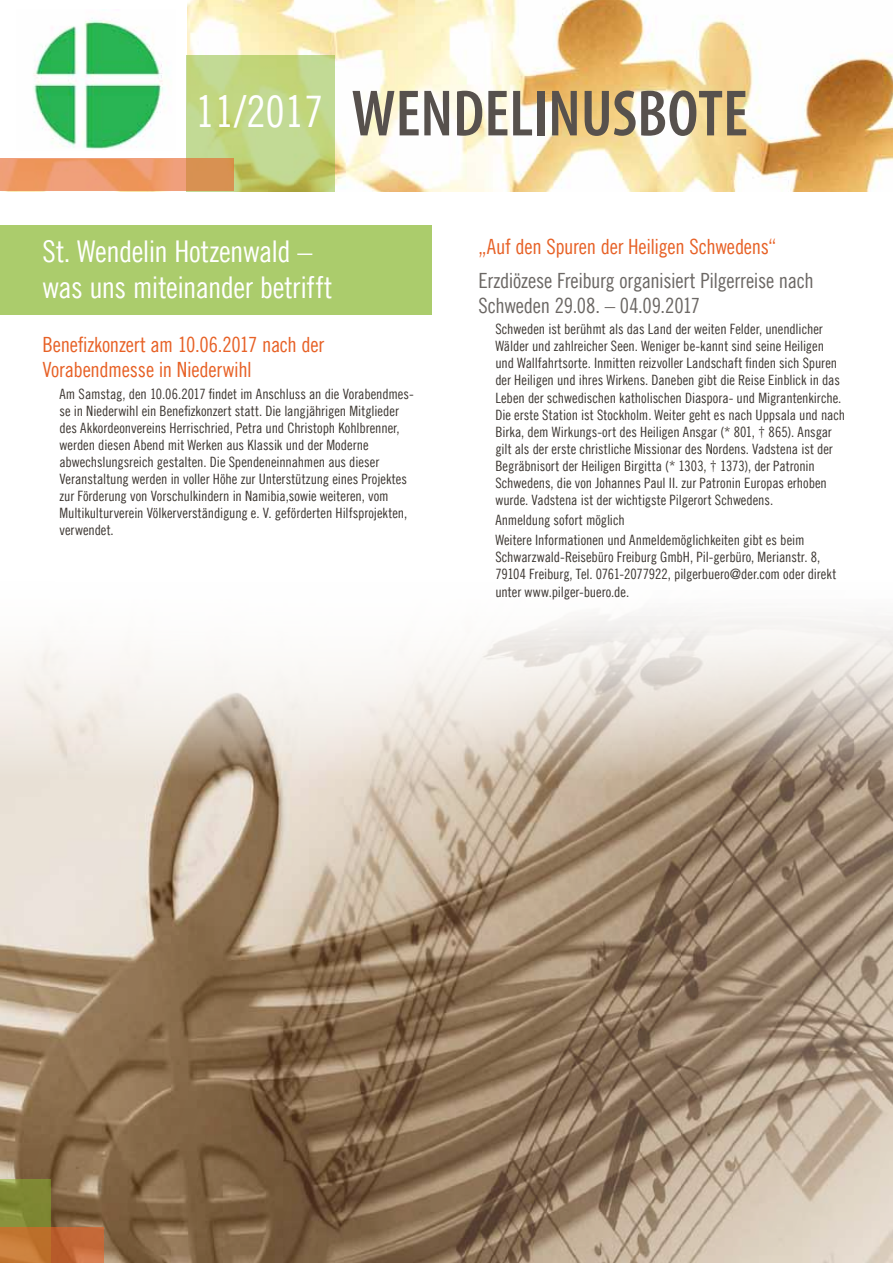
<style>
.page{position:relative;width:893px;height:1263px;background:#fff}
.page>*{position:absolute;margin:0;border:0;box-sizing:border-box;transform-origin:0 0}
.t1{font:600 condensed 66px "Myriad Pro";color:#57514d}
.t2{font:30px/36px "Trade Gothic LT Com Cn 18";letter-spacing:-.02em;color:#fff}
.t3{font:21px/25.2px "Trade Gothic LT Com Cn 18";letter-spacing:-.015em;color:#e76126}
.t4{font:21px/25.2px "Trade Gothic LT Com Cn 18";letter-spacing:-.015em;color:#6b6764}
.t5{font:14.25px/17.1px "Trade Gothic LT Com Cn 18";letter-spacing:-.005em;color:#3d3732}
.s1{font-family:"Trade Gothic LT Com Cn 18";font-weight:400;font-stretch:normal;font-size:43.5px;color:#fff}
</style>
<div class="page">
<img style="left:0;top:614px;width:893px;height:649px">
<svg style="left:0;top:1179px;width:50px;height:48px;background:#818a36"></svg>
<svg style="left:0;top:1227px;width:104px;height:36px;background:#c36f35"></svg>
<div style="left:0;top:225px;width:432px;height:90px;background:#abcc6c"></div>
<img style="left:187px;top:0;width:706px;height:191px">
<svg style="left:186px;top:55px;width:149px;height:136px;background:#c0d483"></svg>
<svg style="left:0;top:158px;width:234px;height:33px;background:#e99865"></svg>
<img style="left:33px;top:18px;width:132px;height:131px">
<h1 class="t1" style="left:196px;top:73px;width:554px"><span class="s1">11/2017</span> WENDELINUSBOTE</h1>
<h2 class="t2" style="left:43px;top:233px;width:292px">St. Wendelin Hotzenwald – was uns miteinander betrifft</h2>
<h3 class="t3" style="left:43px;top:332px;width:283px">Benefizkonzert am 10.06.2017 nach der<br>Vorabendmesse in Niederwihl</h3>
<p class="t5" style="left:60px;top:385px;width:356px">Am Samstag, den 10.06.2017 findet im Anschluss an die Vorabendmes&shy;se in Niederwihl ein Benefizkonzert statt. Die langjährigen Mitglieder des Akkordeonvereins Herrischried, Petra und Christoph Kohlbrenner, werden diesen Abend mit Werken aus Klassik und der Moderne abwechslungsreich gestalten. Die Spendeneinnahmen aus dieser Veranstaltung werden in voller Höhe zur Unterstützung eines Projektes zur Förderung von Vorschulkindern in Namibia,sowie weiteren, vom Multikulturverein Völkerverständigung e. V. geförderten Hilfsprojekten, verwendet.</p>
<h3 class="t3" style="left:478px;top:234px;width:299px">„Auf den Spuren der Heiligen Schwedens“</h3>
<h3 class="t4" style="left:478px;top:267px;width:337px">Erzdiözese Freiburg organisiert Pilgerreise nach<br>Schweden 29.08. – 04.09.2017</h3>
<p class="t5" style="left:495px;top:320px;width:351px">Schweden ist berühmt als das Land der weiten Felder, unendlicher Wälder und zahlreicher Seen. Weniger be-kannt sind seine Heiligen und Wallfahrtsorte. Inmitten reizvoller Landschaft finden sich Spuren der Heiligen und ihres Wirkens. Daneben gibt die Reise Einblick in das Leben der schwedischen katholischen Diaspora- und Migrantenkirche.<br>Die erste Station ist Stockholm. Weiter geht es nach Uppsala und nach Birka, dem Wirkungs-ort des Heiligen Ansgar (* 801, † 865). Ansgar gilt als der erste christliche Missionar des Nordens. Vadstena ist der Begräbnisort der Heiligen Birgitta (* 1303, † 1373), der Patronin Schwedens, die von Johannes Paul II. zur Patronin Europas erhoben wurde. Vadstena ist der wichtigste Pilgerort Schwedens.</p>
<p class="t5" style="left:495px;top:510px;width:311px;line-height:20.1px">Anmeldung sofort möglich<br>Weitere Informationen und Anmeldemöglichkeiten gibt es beim</p>
<p class="t5" style="left:495px;top:549px;width:342px">Schwarzwald-Reisebüro Freiburg GmbH, Pil-gerbüro, Merianstr. 8,<br>79104 Freiburg, Tel. 0761-2077922, pilgerbuero@der.com oder direkt unter www.pilger-buero.de.</p>
</div>
